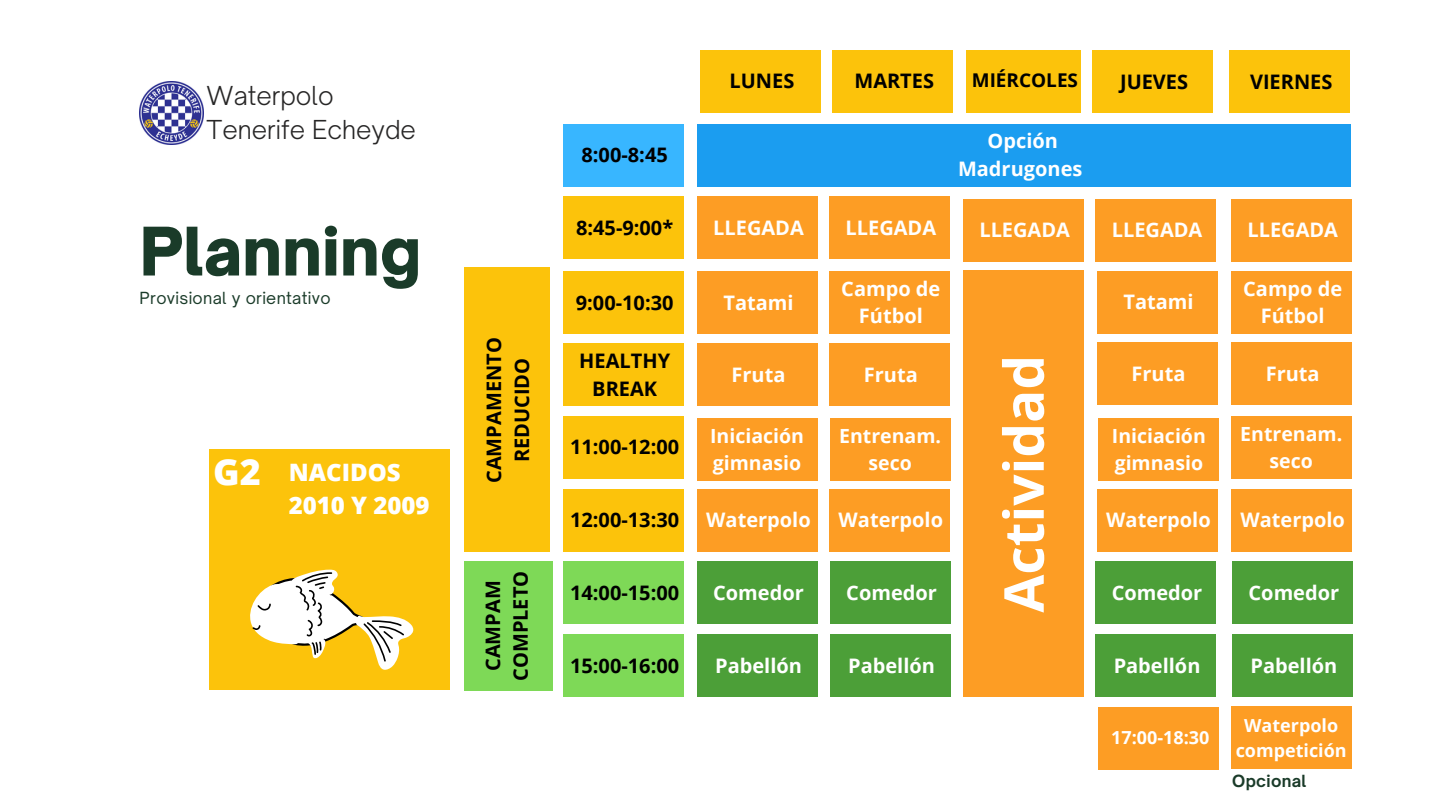
<style>
.page{position:relative;width:1440px;height:810px;background:#fff}
.page>*{position:absolute;margin:0;border:0;box-sizing:border-box;transform-origin:0 0}
.t1{font:900 64px "Open Sauce One";color:#1a3b29}
.t2{font:700 55px "Open Sans";color:#fff}
.t3{font:800 36px "Open Sans";color:#fff}
.t4{font:300 25px/34.5px "Open Sauce One";color:#272626}
.t5{font:800 24px/33px "Open Sans";color:#fff;text-align:right}
.t6{font:700 20px/27.8px "Open Sans";color:#fff;text-align:center}
.t7{font:700 20px/27.8px "Open Sans";color:#000;text-align:center}
.t8{font:700 19.5px/27.1px "Open Sans";color:#fff;text-align:center}
.t9{font:700 19px "Open Sans";color:#000}
.t10{font:700 18px/24.8px "Open Sans";color:#fff;text-align:center}
.t11{font:16px "Open Sauce One";letter-spacing:.02em;color:#1a3b29}
.t12{font:700 16px "Open Sauce One";letter-spacing:.02em;color:#1a3b29}
</style>
<div class="page">
<img style="left:140px;top:81px;width:63px;height:64px">
<div style="left:209px;top:449px;width:241px;height:241px;background:#fcc30b"></div>
<svg style="left:250px;top:570px;width:164px;height:100px"></svg>
<div style="left:833px;top:50px;width:120px;height:62px;background:#fcc30b"></div>
<div style="left:966px;top:50px;width:115px;height:62px;background:#fcc30b"></div>
<div style="left:700px;top:50px;width:121px;height:62px;background:#fcc30b"></div>
<div style="left:563px;top:196px;width:120px;height:63px;background:#fcc30b"></div>
<div style="left:697px;top:196px;width:120px;height:63px;background:#fd9d24"></div>
<div style="left:563px;top:271px;width:120px;height:63px;background:#fcc30b"></div>
<div style="left:563px;top:343px;width:120px;height:63px;background:#fcc30b"></div>
<div style="left:563px;top:416px;width:120px;height:62px;background:#fcc30b"></div>
<div style="left:563px;top:489px;width:120px;height:63px;background:#fcc30b"></div>
<div style="left:563px;top:561px;width:120px;height:63px;background:#7ed957"></div>
<div style="left:829px;top:196px;width:121px;height:63px;background:#fd9d24"></div>
<div style="left:963px;top:199px;width:120px;height:62px;background:#fd9d24"></div>
<div style="left:1095px;top:199px;width:121px;height:62px;background:#fd9d24"></div>
<div style="left:1231px;top:199px;width:120px;height:62px;background:#fd9d24"></div>
<div style="left:697px;top:271px;width:120px;height:63px;background:#fd9d24"></div>
<div style="left:829px;top:271px;width:121px;height:63px;background:#fd9d24"></div>
<div style="left:1097px;top:271px;width:120px;height:63px;background:#fd9d24"></div>
<div style="left:1097px;top:342px;width:120px;height:63px;background:#fd9d24"></div>
<div style="left:1097px;top:489px;width:120px;height:63px;background:#fd9d24"></div>
<div style="left:697px;top:418px;width:120px;height:62px;background:#fd9d24"></div>
<div style="left:1231px;top:271px;width:120px;height:63px;background:#fd9d24"></div>
<div style="left:697px;top:343px;width:120px;height:63px;background:#fd9d24"></div>
<div style="left:829px;top:343px;width:121px;height:63px;background:#fd9d24"></div>
<div style="left:697px;top:489px;width:120px;height:63px;background:#fd9d24"></div>
<div style="left:1231px;top:342px;width:120px;height:63px;background:#fd9d24"></div>
<div style="left:963px;top:271px;width:120px;height:426px;background:#fd9d24"></div>
<div style="left:829px;top:489px;width:121px;height:63px;background:#fd9d24"></div>
<div style="left:1231px;top:489px;width:120px;height:63px;background:#fd9d24"></div>
<div style="left:697px;top:561px;width:120px;height:63px;background:#4c9f38"></div>
<div style="left:830px;top:562px;width:120px;height:62px;background:#4c9f38"></div>
<div style="left:1095px;top:562px;width:121px;height:62px;background:#4c9f38"></div>
<div style="left:1232px;top:561px;width:121px;height:63px;background:#4c9f38"></div>
<div style="left:830px;top:418px;width:120px;height:63px;background:#fd9d24"></div>
<div style="left:1099px;top:418px;width:120px;height:63px;background:#fd9d24"></div>
<div style="left:1231px;top:416px;width:120px;height:62px;background:#fd9d24"></div>
<div style="left:563px;top:634px;width:120px;height:63px;background:#7ed957"></div>
<div style="left:697px;top:634px;width:120px;height:63px;background:#4c9f38"></div>
<div style="left:830px;top:634px;width:120px;height:63px;background:#4c9f38"></div>
<div style="left:1095px;top:634px;width:121px;height:63px;background:#4c9f38"></div>
<div style="left:1232px;top:634px;width:121px;height:63px;background:#4c9f38"></div>
<div style="left:1231px;top:707px;width:120px;height:62px;background:#fd9d24"></div>
<div style="left:1099px;top:707px;width:120px;height:63px;background:#fd9d24"></div>
<div style="left:464px;top:267px;width:86px;height:284px;background:#fcc30b"></div>
<div style="left:464px;top:562px;width:88px;height:129px;background:#7ed957"></div>
<div style="left:563px;top:124px;width:120px;height:63px;background:#38b6ff"></div>
<div style="left:697px;top:124px;width:653px;height:63px;background:#1b9df0"></div>
<div style="left:1092px;top:50px;width:121px;height:63px;background:#fcc30b"></div>
<div style="left:1230px;top:50px;width:120px;height:63px;background:#fcc30b"></div>
<p class="t4" style="left:207px;top:78px;width:211px">Waterpolo<br>Tenerife Echeyde</p>
<p class="t1" style="left:140px;top:212px;width:283px">Planning</p>
<p class="t11" style="left:140px;top:288px;width:193px">Provisional y orientativo</p>
<p class="t3" style="left:213px;top:446px;width:49px">G2</p>
<p class="t3" style="left:238px;top:446px;width:23px">5</p>
<p class="t5" style="left:289px;top:455px;width:113px">NACIDOS</p>
<p class="t5" style="left:289px;top:488px;width:142px">2010 Y 2009</p>
<p class="t5" style="left:298px;top:455px;width:144px">NACIDOS<br>2008 A 2011</p>
<p class="t7" style="left:480px;top:483px;width:147px;rotate:-90deg">CAMPAMENTO</p>
<p class="t7" style="left:507px;top:462px;width:106px;rotate:-90deg">REDUCIDO</p>
<p class="t7" style="left:478px;top:671px;width:92px;rotate:-90deg">CAMPAM</p>
<p class="t7" style="left:506px;top:681px;width:112px;rotate:-90deg">COMPLETO</p>
<p class="t7" style="left:582px;top:141px;width:88px">8:00-8:45</p>
<p class="t7" style="left:730px;top:66px;width:66px">LUNES</p>
<p class="t7" style="left:854px;top:66px;width:81px">MARTES</p>
<p class="t9" style="left:972px;top:67px;width:108px">MIÉRCOLES</p>
<p class="t6" style="left:988px;top:127px;width:72px">Opción</p>
<p class="t6" style="left:958px;top:155px;width:126px">Madrugones</p>
<p class="t7" style="left:1120px;top:67px;width:70px">JUEVES</p>
<p class="t7" style="left:1250px;top:67px;width:84px">VIERNES</p>
<p class="t7" style="left:576px;top:213px;width:99px">8:45-9:00*</p>
<p class="t6" style="left:713px;top:213px;width:92px">LLEGADA</p>
<p class="t6" style="left:846px;top:213px;width:92px">LLEGADA</p>
<p class="t6" style="left:979px;top:216px;width:92px">LLEGADA</p>
<p class="t6" style="left:1112px;top:216px;width:92px">LLEGADA</p>
<p class="t6" style="left:1247px;top:216px;width:92px">LLEGADA</p>
<p class="t7" style="left:576px;top:288px;width:99px">9:00-10:30</p>
<p class="t6" style="left:723px;top:288px;width:72px">Tatami</p>
<p class="t6" style="left:841px;top:274px;width:101px">Campo de<br>Fútbol</p>
<p class="t6" style="left:1123px;top:287px;width:72px">Tatami</p>
<p class="t6" style="left:1243px;top:274px;width:101px">Campo de<br>Fútbol</p>
<p class="t7" style="left:579px;top:346px;width:92px">HEALTHY<br>BREAK</p>
<p class="t7" style="left:570px;top:433px;width:111px">11:00-12:00</p>
<p class="t7" style="left:570px;top:506px;width:111px">12:00-13:30</p>
<p class="t7" style="left:570px;top:578px;width:111px">14:00-15:00</p>
<p class="t2" style="left:985px;top:613px;width:259px;rotate:-90deg">Actividad</p>
<p class="t6" style="left:1132px;top:359px;width:55px">Fruta</p>
<p class="t6" style="left:1266px;top:359px;width:55px">Fruta</p>
<p class="t6" style="left:732px;top:360px;width:55px">Fruta</p>
<p class="t6" style="left:864px;top:360px;width:55px">Fruta</p>
<p class="t8" style="left:1240px;top:419px;width:103px">Entrenam. seco</p>
<p class="t8" style="left:710px;top:421px;width:95px">Iniciación</p>
<p class="t8" style="left:713px;top:449px;width:90px">gimnasio</p>
<p class="t8" style="left:839px;top:422px;width:103px">Entrenam. seco</p>
<p class="t8" style="left:1112px;top:422px;width:95px">Iniciación</p>
<p class="t8" style="left:1118px;top:433px;width:79px">Acidalio</p>
<p class="t8" style="left:1115px;top:449px;width:90px">gimnasio</p>
<p class="t6" style="left:706px;top:506px;width:106px">Waterpolo</p>
<p class="t6" style="left:839px;top:506px;width:106px">Waterpolo</p>
<p class="t6" style="left:1241px;top:506px;width:106px">Waterpolo</p>
<p class="t6" style="left:1106px;top:506px;width:106px">Waterpolo</p>
<p class="t6" style="left:713px;top:578px;width:92px">Comedor</p>
<p class="t6" style="left:846px;top:579px;width:92px">Comedor</p>
<p class="t6" style="left:1112px;top:579px;width:92px">Comedor</p>
<p class="t6" style="left:1249px;top:578px;width:92px">Comedor</p>
<p class="t6" style="left:739px;top:578px;width:40px">Act.</p>
<p class="t6" style="left:715px;top:651px;width:88px">Pabellón</p>
<p class="t6" style="left:848px;top:651px;width:88px">Pabellón</p>
<p class="t6" style="left:1114px;top:651px;width:88px">Pabellón</p>
<p class="t6" style="left:1251px;top:651px;width:88px">Pabellón</p>
<p class="t7" style="left:570px;top:651px;width:111px">15:00-16:00</p>
<p class="t6" style="left:739px;top:651px;width:40px">Act.</p>
<p class="t6" style="left:717px;top:656px;width:88px">Pabellón</p>
<p class="t10" style="left:1111px;top:724px;width:100px">17:00-18:30</p>
<p class="t10" style="left:1236px;top:712px;width:113px">Waterpolo competición</p>
<p class="t12" style="left:1232px;top:771px;width:76px">Opcional</p>
</div>
